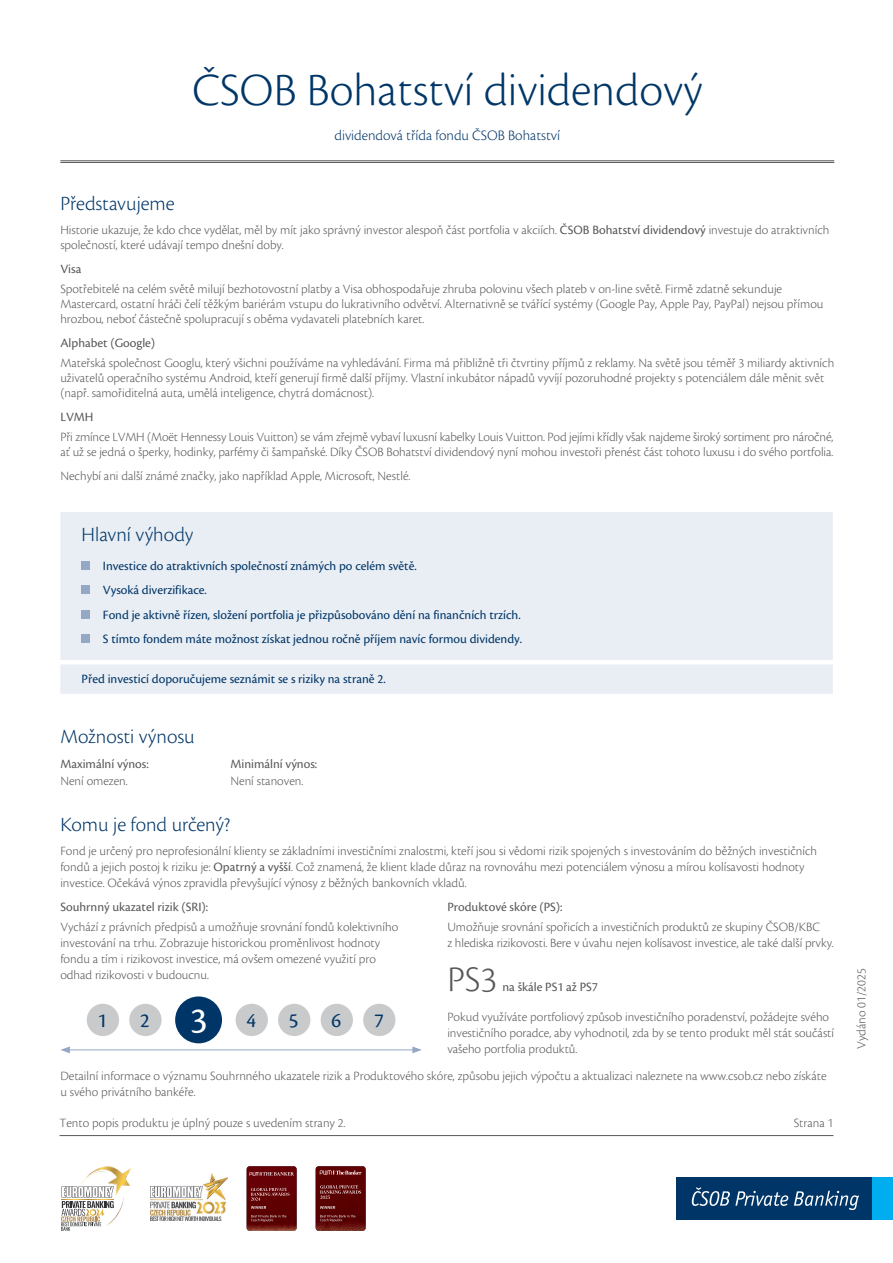
<style>
.page{position:relative;width:893px;height:1263px;background:#fff}
.page>*{position:absolute;margin:0;border:0;box-sizing:border-box;transform-origin:0 0}
.t1{font:300 48px "Cronos Pro";color:#003667}
.normal_text{font:300 37.5px "Cronos Pro";color:#57585a}
.Nadpis{font:300 21px "Cronos Pro";color:#003667}
.podnadpis_2{font:300 21px "Cronos Pro";color:#003667}
.t2{font:21px "Cronos Pro";color:#003667}
.t3{font:300 15px "Cronos Pro";color:#003667}
.normal_text-2{font:300 13.2px/15.9px "Cronos Pro";color:#57585a}
.podnadpis_2-2{font:300 13.2px/15.9px "Cronos Pro";color:#57585a}
.text_v_boxech_bold_o{font:13.2px "Cronos Pro";color:#003667}
.normal_text-3{font:13.2px "Cronos Pro";color:#57585a}
.podnadpis_2-3{font:13.2px "Cronos Pro";color:#57585a}
.s1{font-weight:400}
.s2{font-size:37.5px;color:#fff}
</style>
<div class="page">
<hr style="left:60px;top:1135px;width:773px;height:1px;background:#57585a">
<div style="left:677px;top:1177px;width:195px;height:43px;background:#003667"></div>
<svg style="left:692px;top:1187px;width:96px;height:19px"></svg>
<svg style="left:794px;top:1190px;width:65px;height:20px"></svg>
<div style="left:872px;top:1177px;width:21px;height:43px;background:#00aeef"></div>
<svg style="left:61px;top:1166px;width:70px;height:65px"></svg>
<img style="left:150px;top:1173px;width:77px;height:47px">
<img style="left:316px;top:1166px;width:50px;height:65px">
<svg style="left:320px;top:1166px;width:42px;height:8px"></svg>
<svg style="left:320px;top:1181px;width:41px;height:41px;background:#681717"></svg>
<img style="left:247px;top:1166px;width:50px;height:65px">
<svg style="left:251px;top:1188px;width:38px;height:34px"></svg>
<svg style="left:249px;top:1172px;width:45px;height:3px"></svg>
<hr style="left:60px;top:161px;width:774px;height:1px;background:#57585a">
<hr style="left:60px;top:162px;width:774px;height:1px;background:#57585a">
<div style="left:60px;top:512px;width:773px;height:182px;background:#e9edf4"></div>
<div style="left:82px;top:561px;width:8px;height:9px;background:#94a7c5"></div>
<div style="left:82px;top:586px;width:8px;height:8px;background:#94a7c5"></div>
<div style="left:82px;top:610px;width:8px;height:8px;background:#94a7c5"></div>
<div style="left:82px;top:634px;width:8px;height:9px;background:#94a7c5"></div>
<div style="left:87px;top:1004px;width:32px;height:32px;background:#c9cacc;border-radius:50%"></div>
<div style="left:129px;top:1004px;width:33px;height:32px;background:#c9cacc;border-radius:50%"></div>
<div style="left:175px;top:996px;width:47px;height:47px;background:#003667;border-radius:50%"></div>
<div style="left:236px;top:1004px;width:32px;height:32px;background:#c9cacc;border-radius:50%"></div>
<div style="left:278px;top:1004px;width:32px;height:32px;background:#c9cacc;border-radius:50%"></div>
<div style="left:321px;top:1004px;width:32px;height:32px;background:#c9cacc;border-radius:50%"></div>
<div style="left:363px;top:1004px;width:32px;height:32px;background:#c9cacc;border-radius:50%"></div>
<hr style="left:68px;top:1049px;width:347px;height:1px;background:#94a7c5">
<svg style="left:60px;top:1046px;width:10px;height:7px"></svg>
<svg style="left:412px;top:1046px;width:10px;height:7px"></svg>
<p class="t1" style="left:192px;top:63px;width:512px">ČSOB Bohatství dividendový</p>
<p class="t3" style="left:335px;top:127px;width:227px">dividendová třída fondu ČSOB Bohatství</p>
<p class="Nadpis" style="left:60px;top:192px;width:116px">Představujeme</p>
<p class="normal_text-2" style="left:60px;top:222px;width:770px;line-height:15.3px">Historie ukazuje, že kdo chce vydělat, měl by mít jako správný investor alespoň část portfolia v akciích. <span class="s1">ČSOB Bohatství dividendový</span> investuje do atraktivních společností, které udávají tempo dnešní doby.</p>
<p class="normal_text-3" style="left:60px;top:261px;width:22px">Visa</p>
<p class="normal_text-2" style="left:60px;top:281px;width:765px;line-height:15.3px">Spotřebitelé na celém světě milují bezhotovostní platby a Visa obhospodařuje zhruba polovinu všech plateb v on-line světě. Firmě zdatně sekunduje<br>Mastercard, ostatní hráči čelí těžkým bariérám vstupu do lukrativního odvětví. Alternativně se tvářící systémy (Google Pay, Apple Pay, PayPal) nejsou přímou hrozbou, neboť částečně spolupracují s oběma vydavateli platebních karet.</p>
<p class="normal_text-3" style="left:60px;top:335px;width:96px">Alphabet (Google)</p>
<p class="normal_text-2" style="left:60px;top:355px;width:775px;line-height:15.3px">Mateřská společnost Googlu, který všichni používáme na vyhledávání. Firma má přibližně tři čtvrtiny příjmů z reklamy. Na světě jsou téměř 3 miliardy aktivních uživatelů operačního systému Android, kteří generují firmě další příjmy. Vlastní inkubátor nápadů vyvíjí pozoruhodné projekty s potenciálem dále měnit svět (např. samořiditelná auta, umělá inteligence, chytrá domácnost).</p>
<p class="normal_text-3" style="left:60px;top:409px;width:35px">LVMH</p>
<p class="normal_text-2" style="left:60px;top:429px;width:774px;line-height:15.3px">Při zmínce LVMH (Moët Hennessy Louis Vuitton) se vám zřejmě vybaví luxusní kabelky Louis Vuitton. Pod jejími křídly však najdeme široký sortiment pro náročné, ať už se jedná o šperky, hodinky, parfémy či šampaňské. Díky ČSOB Bohatství dividendový nyní mohou investoři přenést část tohoto luxusu i do svého portfolia.</p>
<p class="normal_text-2" style="left:60px;top:468px;width:352px">Nechybí ani další známé značky, jako například Apple, Microsoft, Nestlé.</p>
<p class="Nadpis" style="left:82px;top:523px;width:113px">Hlavní výhody</p>
<p class="text_v_boxech_bold_o" style="left:103px;top:558px;width:315px">Investice do atraktivních společností známých po celém světě.</p>
<p class="text_v_boxech_bold_o" style="left:103px;top:582px;width:105px">Vysoká diverzifikace.</p>
<p class="text_v_boxech_bold_o" style="left:103px;top:607px;width:419px">Fond je aktivně řízen, složení portfolia je přizpůsobováno dění na finančních trzích.</p>
<p class="text_v_boxech_bold_o" style="left:103px;top:631px;width:421px">S tímto fondem máte možnost získat jednou ročně příjem navíc formou dividendy.</p>
<p class="text_v_boxech_bold_o" style="left:82px;top:671px;width:306px">Před investicí doporučujeme seznámit se s riziky na straně 2.</p>
<p class="podnadpis_2" style="left:60px;top:724px;width:136px">Možnosti výnosu</p>
<p class="podnadpis_2-3" style="left:60px;top:756px;width:90px">Maximální výnos:</p>
<p class="normal_text-2" style="left:60px;top:772px;width:69px">Není omezen.</p>
<p class="podnadpis_2-3" style="left:230px;top:756px;width:88px">Minimální výnos:</p>
<p class="podnadpis_2-2" style="left:230px;top:772px;width:74px">Není stanoven.</p>
<p class="Nadpis" style="left:60px;top:812px;width:171px">Komu je fond určený?</p>
<p class="podnadpis_2-2" style="left:60px;top:843px;width:758px">Fond je určený pro neprofesionální klienty se základními investičními znalostmi, kteří jsou si vědomi rizik spojených s investováním do běžných investičních fondů a jejich postoj k riziku je: <span class="s1">Opatrný a vyšší</span>. Což znamená, že klient klade důraz na rovnováhu mezi potenciálem výnosu a mírou kolísavosti hodnoty investice. Očekává výnos zpravidla převyšující výnosy z běžných bankovních vkladů.</p>
<p class="podnadpis_2-3" style="left:60px;top:900px;width:149px">Souhrnný ukazatel rizik (SRI):</p>
<p class="normal_text-2" style="left:60px;top:919px;width:339px">Vychází z právních předpisů a umožňuje srovnání fondů kolektivního investování na trhu. Zobrazuje historickou proměnlivost hodnoty fondu a tím i rizikovost investice, má ovšem omezené využití pro odhad rizikovosti v budoucnu.</p>
<p class="t2" style="left:98px;top:1008px;width:11px">1</p>
<p class="t2" style="left:140px;top:1008px;width:118px">2<span class="s2">3</span>4</p>
<p class="t2" style="left:289px;top:1008px;width:11px">5</p>
<p class="t2" style="left:331px;top:1008px;width:11px">6</p>
<p class="t2" style="left:374px;top:1008px;width:11px">7</p>
<p class="normal_text-3" style="left:447px;top:900px;width:117px">Produktové skóre (PS):</p>
<p class="normal_text-2" style="left:447px;top:919px;width:388px">Umožňuje srovnání spořicích a investičních produktů ze skupiny ČSOB/KBC<br>z hlediska rizikovosti. Bere v úvahu nejen kolísavost investice, ale také další prvky.</p>
<p class="normal_text" style="left:447px;top:957px;width:51px">PS3</p>
<p class="normal_text-3" style="left:502px;top:979px;width:97px">na škále PS1 až PS7</p>
<p class="normal_text-2" style="left:447px;top:1009px;width:388px">Pokud využíváte portfoliový způsob investičního poradenství, požádejte svého investičního poradce, aby vyhodnotil, zda by se tento produkt měl stát součástí vašeho portfolia produktů.</p>
<p class="normal_text-2" style="left:60px;top:1068px;width:768px">Detailní informace o významu Souhrnného ukazatele rizik a Produktového skóre, způsobu jejich výpočtu a aktualizaci naleznete na www.csob.cz nebo získáte u svého privátního bankéře.</p>
<p class="normal_text-2" style="left:60px;top:1115px;width:287px">Tento popis produktu je úplný pouze s uvedením strany 2.</p>
<p class="normal_text-2" style="left:794px;top:1115px;width:41px">Strana 1</p>
<p class="normal_text-2" style="left:853px;top:1049px;width:82px;rotate:-90deg">Vydáno 01/2025</p>
</div>
